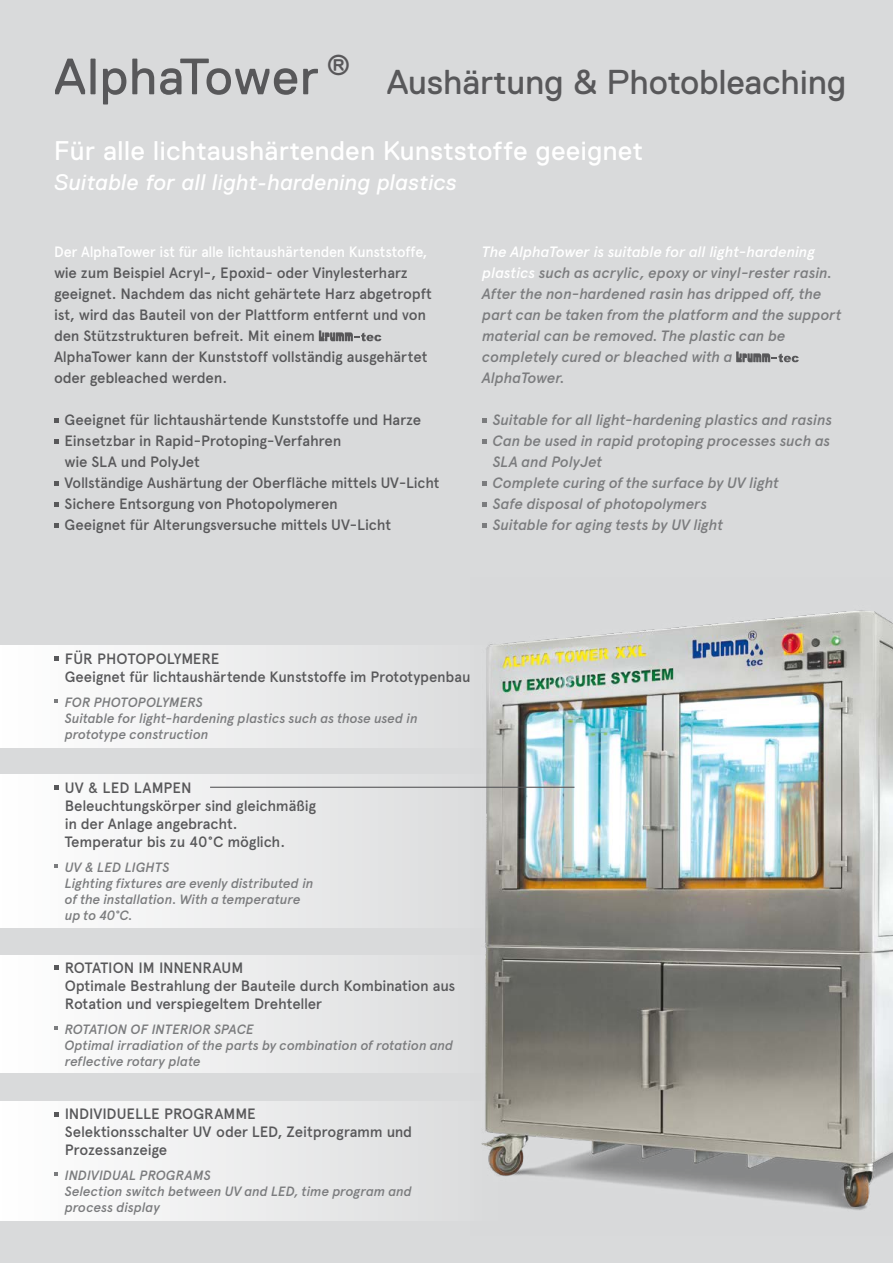
<style>
.page{position:relative;width:893px;height:1263px;background:#d9dadb}
.page>*{position:absolute;margin:0;border:0;box-sizing:border-box;transform-origin:0 0}
.t1{font:51px "Replica";letter-spacing:.025em;color:#58585a}
.t2{font:34.5px "Replica";letter-spacing:.01em;color:#58585a}
.t3{font:28.65px "Replica";color:#585759}
.t4{font:27px "Replica";letter-spacing:.025em;color:#fff}
.t5{font:italic 22.5px "Replica";letter-spacing:.025em;color:#fff}
.t6{font:500 15px/21px "Apercu";letter-spacing:-.015em;color:#58585a}
.t7{font:italic 500 15px/21px "Apercu";letter-spacing:-.015em;color:#7b7c7e}
.t8{font:500 15px "Apercu";letter-spacing:-.02em;color:#fff;scale:.96 1}
.t9{font:italic 500 13.5px/16.2px "Apercu";letter-spacing:-.01em;color:#7b7c7e}
.s1{color:#fff}
</style>
<div class="page">
<svg style="left:319px;top:330px;width:62px;height:12px"></svg>
<svg style="left:54px;top:418px;width:4px;height:4px"></svg>
<svg style="left:54px;top:439px;width:4px;height:4px"></svg>
<svg style="left:54px;top:481px;width:4px;height:4px"></svg>
<svg style="left:54px;top:502px;width:4px;height:4px"></svg>
<svg style="left:54px;top:523px;width:4px;height:4px"></svg>
<svg style="left:736px;top:351px;width:63px;height:12px"></svg>
<svg style="left:482px;top:418px;width:4px;height:4px"></svg>
<svg style="left:482px;top:439px;width:4px;height:4px"></svg>
<svg style="left:482px;top:481px;width:4px;height:4px"></svg>
<svg style="left:482px;top:502px;width:4px;height:4px"></svg>
<svg style="left:482px;top:523px;width:4px;height:4px"></svg>
<div style="left:0;top:956px;width:497px;height:117px;background:linear-gradient(to right,#fff,#dadbdc)"></div>
<svg style="left:54px;top:966px;width:4px;height:4px"></svg>
<svg style="left:54px;top:1026px;width:4px;height:4px"></svg>
<div style="left:0;top:1101px;width:497px;height:119px;background:linear-gradient(to right,#fff,#dadbdc)"></div>
<svg style="left:54px;top:1112px;width:4px;height:4px"></svg>
<svg style="left:54px;top:1172px;width:4px;height:4px"></svg>
<div style="left:0;top:645px;width:497px;height:102px;background:linear-gradient(to right,#fff,#dadbdc)"></div>
<svg style="left:54px;top:657px;width:4px;height:4px"></svg>
<svg style="left:54px;top:699px;width:4px;height:4px"></svg>
<div style="left:0;top:775px;width:497px;height:153px;background:linear-gradient(to right,#fff,#dadbdc)"></div>
<svg style="left:54px;top:785px;width:4px;height:5px"></svg>
<svg style="left:54px;top:864px;width:4px;height:4px"></svg>
<img style="left:471px;top:610px;width:422px;height:610px">
<hr style="left:210px;top:787px;width:364px;height:1px;background:#58585a">
<h3 class="t3" style="left:326px;top:49px;width:26px">®</h3>
<h1 class="t1" style="left:54px;top:48px;width:266px">AlphaTower</h1>
<h2 class="t2" style="left:387px;top:63px;width:461px">Aushärtung &amp; Photobleaching</h2>
<h3 class="t4" style="left:54px;top:135px;width:590px">Für alle lichtaushärtenden Kunststoffe geeignet</h3>
<h3 class="t5" style="left:54px;top:169px;width:404px">Suitable for all light-hardening plastics</h3>
<p class="t8" style="left:54px;top:243px;width:390px">Der AlphaTower ist für alle lichtaushärtenden Kunststoffe,</p>
<p class="t6" style="left:54px;top:262px;width:379px">wie zum Beispiel Acryl-, Epoxid- oder Vinylesterharz geeignet. Nachdem das nicht gehärtete Harz abgetropft ist, wird das Bauteil von der Plattform entfernt und von den Stützstrukturen befreit. Mit einem<br>AlphaTower kann der Kunststoff vollständig ausgehärtet oder gebleached werden.</p>
<p class="t6" style="left:65px;top:409px;width:376px">Geeignet für lichtaushärtende Kunststoffe und Harze Einsetzbar in Rapid-Protoping-Verfahren<br>wie SLA und PolyJet<br>Vollständige Aushärtung der Oberfläche mittels UV-Licht Sichere Entsorgung von Photopolymeren<br>Geeignet für Alterungsversuche mittels UV-Licht</p>
<p class="t7" style="left:482px;top:241px;width:361px"><span class="s1">The AlphaTower is suitable for all light-hardening plastics</span> such as acrylic, epoxy or vinyl-rester rasin.<br>After the non-hardened rasin has dripped off, the part can be taken from the platform and the support material can be removed. The plastic can be completely cured or bleached with a<br>AlphaTower.</p>
<p class="t7" style="left:493px;top:409px;width:341px">Suitable for all light-hardening plastics and rasins Can be used in rapid protoping processes such as SLA and PolyJet<br>Complete curing of the surface by UV light<br>Safe disposal of photopolymers<br>Suitable for aging tests by UV light</p>
<p class="t6" style="left:65px;top:650px;width:407px;line-height:18px">FÜR PHOTOPOLYMERE<br>Geeignet für lichtaushärtende Kunststoffe im Prototypenbau</p>
<p class="t9" style="left:65px;top:694px;width:354px">FOR PHOTOPOLYMERS<br>Suitable for light-hardening plastics such as those used in prototype construction</p>
<p class="t6" style="left:65px;top:778px;width:253px;line-height:18px">UV &amp; LED LAMPEN<br>Beleuchtungskörper sind gleichmäßig in der Anlage angebracht.<br>Temperatur bis zu 40°C möglich.</p>
<p class="t9" style="left:65px;top:859px;width:250px">UV &amp; LED LIGHTS<br>Lighting fixtures are evenly distributed in of the installation. With a temperature up to 40°C.</p>
<p class="t6" style="left:65px;top:959px;width:392px;line-height:18px">ROTATION IM INNENRAUM<br>Optimale Bestrahlung der Bauteile durch Kombination aus<br>Rotation und verspiegeltem Drehteller</p>
<p class="t9" style="left:65px;top:1021px;width:390px">ROTATION OF INTERIOR SPACE<br>Optimal irradiation of the parts by combination of rotation and reflective rotary plate</p>
<p class="t6" style="left:65px;top:1105px;width:349px;line-height:18px">INDIVIDUELLE PROGRAMME<br>Selektionsschalter UV oder LED, Zeitprogramm und<br>Prozessanzeige</p>
<p class="t9" style="left:65px;top:1167px;width:349px">INDIVIDUAL PROGRAMS<br>Selection switch between UV and LED, time program and process display</p>
</div>
